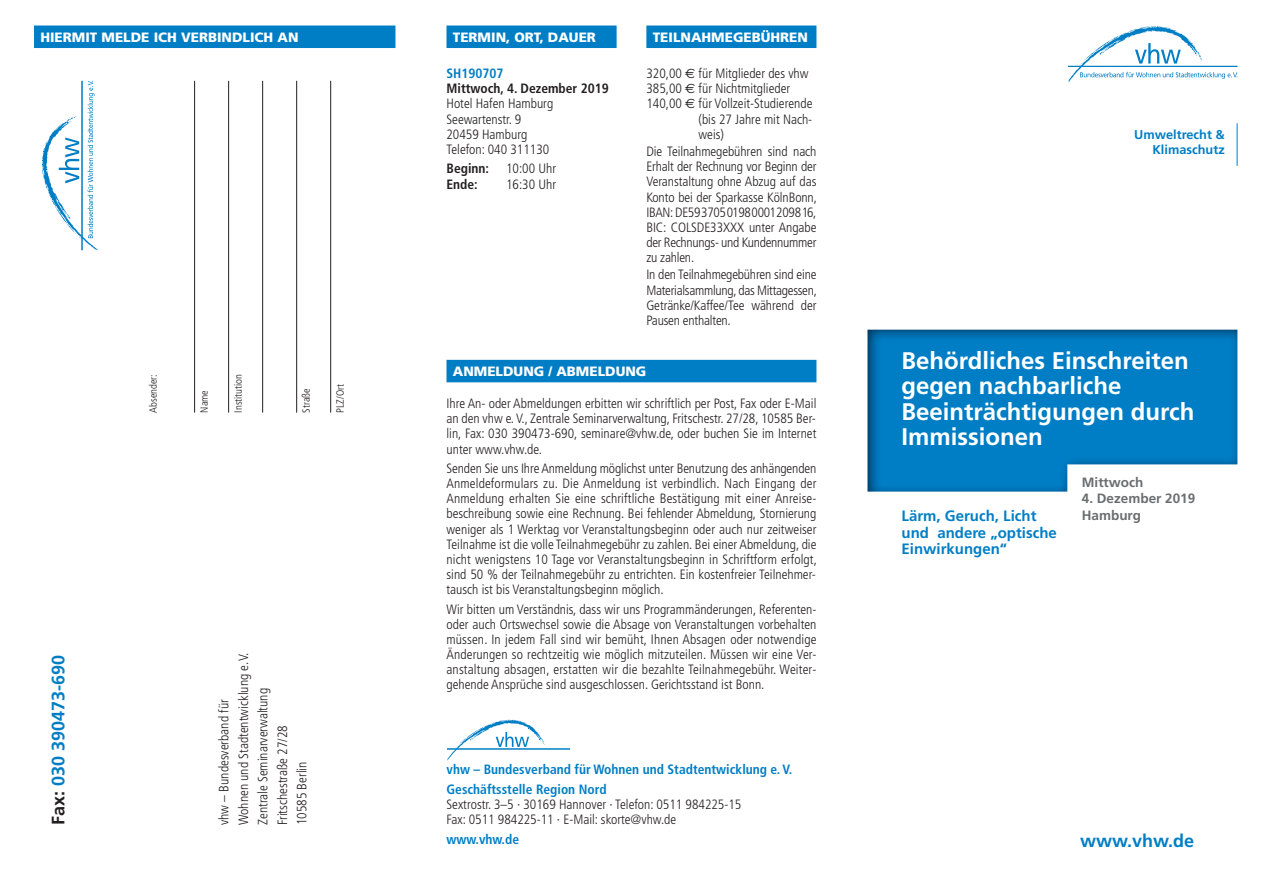
<style>
.page{position:relative;width:1263px;height:872px;background:#fff}
.page>*{position:absolute;margin:0;border:0;box-sizing:border-box;transform-origin:0 0}
.t1{font:700 24px/25.5px "Frutiger";color:#fff}
.t2{font:700 18px "Frutiger";color:#007ec5}
.t3{font:700 15px/16.5px "Frutiger";color:#007ec5}
.t4{font:300 condensed 13.5px/15.1px "Frutiger";color:#231f20;text-align:justify}
.t5{font:700 condensed 13.5px/19.4px "Frutiger";color:#007ec5}
.t6{font:900 13.5px "Frutiger";color:#fff}
.t7{font:700 condensed 13.5px "Frutiger";color:#231f20}
.t8{font:700 13.5px/16.5px "Frutiger";color:#6c6d70}
.t9{font:700 12.75px/15.8px "Frutiger";color:#007ec5;text-align:right}
.t10{font:300 condensed 10.5px "Frutiger";color:#231f20}
.s1{color:#231f20}
.s2{font-family:"Euro Sans";font-weight:400;font-stretch:normal}
</style>
<div class="page">
<img style="left:867px;top:330px;width:370px;height:161px">
<svg style="left:1068px;top:26px;width:169px;height:57px"></svg>
<svg style="left:42px;top:81px;width:56px;height:169px"></svg>
<div style="left:34px;top:26px;width:361px;height:22px;background:#007ec5"></div>
<hr style="left:194px;top:81px;width:1px;height:331px;background:#231f20">
<hr style="left:228px;top:81px;width:1px;height:331px;background:#231f20">
<hr style="left:262px;top:81px;width:1px;height:331px;background:#231f20">
<hr style="left:296px;top:81px;width:1px;height:331px;background:#231f20">
<hr style="left:330px;top:81px;width:1px;height:331px;background:#231f20">
<hr style="left:1237px;top:123px;width:1px;height:43px;background:#007ec5">
<hr style="left:447px;top:748px;width:123px;height:1px;background:#007ec5">
<svg style="left:447px;top:719px;width:98px;height:42px"></svg>
<div style="left:646px;top:26px;width:170px;height:22px;background:#007ec5"></div>
<div style="left:446px;top:360px;width:370px;height:22px;background:#007ec5"></div>
<div style="left:446px;top:26px;width:171px;height:22px;background:#007ec5"></div>
<p class="t6" style="left:40px;top:32px;width:260px">HIERMIT MELDE ICH VERBINDLICH AN</p>
<p class="t10" style="left:149px;top:412px;width:40px;rotate:-90deg">Absender:</p>
<p class="t10" style="left:200px;top:412px;width:24px;rotate:-90deg">Name</p>
<p class="t10" style="left:234px;top:412px;width:40px;rotate:-90deg">Institution</p>
<p class="t10" style="left:302px;top:412px;width:26px;rotate:-90deg">Straße</p>
<p class="t10" style="left:336px;top:412px;width:30px;rotate:-90deg">PLZ/Ort</p>
<h2 class="t2" style="left:51px;top:825px;width:172px;rotate:-90deg"><span class="s1">Fax:</span> 030 390473-690</h2>
<p class="t4" style="left:215px;top:825px;width:174px;line-height:19.5px;text-align:left;rotate:-90deg">vhw – Bundesverband für<br>Wohnen und Stadtentwicklung e.V.<br>Zentrale Seminarverwaltung<br>Fritschestraße 27/28<br>10585 Berlin</p>
<p class="t6" style="left:453px;top:32px;width:145px">TERMIN, ORT, DAUER</p>
<p class="t5" style="left:446px;top:65px;width:59px">SH190707</p>
<p class="t7" style="left:446px;top:83px;width:164px">Mittwoch, 4. Dezember 2019</p>
<p class="t4" style="left:446px;top:97px;width:108px;text-align:left">Hotel Hafen Hamburg<br>Seewartenstr. 9<br>20459 Hamburg<br>Telefon: 040 311130</p>
<p class="t7" style="left:446px;top:163px;width:44px">Beginn:</p>
<p class="t4" style="left:506px;top:162px;width:52px">10:00 Uhr</p>
<p class="t7" style="left:446px;top:178px;width:33px">Ende:</p>
<p class="t4" style="left:506px;top:177px;width:52px">16:30 Uhr</p>
<p class="t6" style="left:653px;top:32px;width:157px">TEILNAHMEGEBÜHREN</p>
<p class="t4" style="left:646px;top:67px;width:164px">320,00 <span class="s2">€</span> für Mitglieder des vhw</p>
<p class="t4" style="left:646px;top:82px;width:145px">385,00 <span class="s2">€</span> für Nichtmitglieder</p>
<p class="t4" style="left:646px;top:97px;width:168px">140,00 <span class="s2">€</span> für Vollzeit-Studierende</p>
<p class="t4" style="left:698px;top:112px;width:115px">(bis 27 Jahre mit Nach-</p>
<p class="t4" style="left:698px;top:128px;width:27px">weis)</p>
<p class="t4" style="left:646px;top:145px;width:172px">Die Teilnahmegebühren sind nach Erhalt der Rechnung vor Beginn der Veranstaltung ohne Abzug auf das Konto bei der Sparkasse KölnBonn, IBAN:DE59370501980001209816, BIC: COLSDE33XXX unter Angabe der Rechnungs- und Kundennummer zu zahlen.</p>
<p class="t4" style="left:646px;top:268px;width:172px">In den Teilnahmegebühren sind eine Materialsammlung,das Mittagessen, Getränke/Kaffee/Tee während der Pausen enthalten.</p>
<p class="t6" style="left:453px;top:366px;width:195px">ANMELDUNG / ABMELDUNG</p>
<p class="t4" style="left:446px;top:397px;width:371px">Ihre An- oder Abmeldungen erbitten wir schriftlich per Post, Fax oder E-Mail an den vhw e.V., Zentrale Seminarverwaltung, Fritschestr. 27/28, 10585 Ber&shy;lin, Fax: 030 390473-690, seminare@vhw.de, oder buchen Sie im Internet unter www.vhw.de.</p>
<p class="t4" style="left:446px;top:462px;width:372px">Senden Sie uns IhreAnmeldung möglichst unter Benutzung des anhängenden Anmeldeformulars zu. Die Anmeldung ist verbindlich. Nach Eingang der Anmeldung erhalten Sie eine schriftliche Bestätigung mit einer Anreise&shy;beschreibung sowie eine Rechnung. Bei fehlender Abmeldung, Stornierung weniger als 1 Werktag vor Veranstaltungsbeginn oder auch nur zeitweiser Teilnahme ist die volle Teilnahmegebühr zu zahlen. Bei einer Abmeldung, die nicht wenigstens 10 Tage vor Veranstaltungsbeginn in Schriftform erfolgt, sind 50 % der Teilnahmegebühr zu entrichten. Ein kostenfreier Teilnehmer&shy;tausch ist bis Veranstaltungsbeginn möglich.</p>
<p class="t4" style="left:446px;top:602px;width:371px">Wir bitten um Verständnis, dass wir uns Programmänderungen, Referenten&shy;oder auch Ortswechsel sowie die Absage von Veranstaltungen vorbehalten müssen. In jedem Fall sind wir bemüht, Ihnen Absagen oder notwendige Änderungen so rechtzeitig wie möglich mitzuteilen. Müssen wir eine Ver&shy;anstaltung absagen, erstatten wir die bezahlte Teilnahmegebühr. Weiter&shy;gehende Ansprüche sind ausgeschlossen. Gerichtsstand ist Bonn.</p>
<p class="t5" style="left:446px;top:761px;width:347px">vhw – Bundesverband für Wohnen und Stadtentwicklung e.V.<br>Geschäftsstelle Region Nord</p>
<p class="t4" style="left:446px;top:797px;width:296px">Sextrostr. 3–5 · 30169 Hannover · Telefon: 0511 984225-15<br>Fax: 0511 984225-11 · E-Mail: skorte@vhw.de</p>
<p class="t5" style="left:446px;top:830px;width:74px">www.vhw.de</p>
<p class="t9" style="left:1134px;top:127px;width:92px">Umweltrecht &amp;<br>Klimaschutz</p>
<h1 class="t1" style="left:901px;top:350px;width:294px">Behördliches Einschreiten gegen nachbarliche<br>Beeinträchtigungen durch<br>Immissionen</h1>
<p class="t8" style="left:1082px;top:474px;width:63px">Mittwoch</p>
<p class="t8" style="left:1082px;top:491px;width:115px">4. Dezember 2019<br>Hamburg</p>
<p class="t3" style="left:901px;top:509px;width:157px">Lärm, Geruch, Licht und andere „optische<br>Einwirkungen“</p>
<h2 class="t2" style="left:1080px;top:833px;width:116px">www.vhw.de</h2>
</div>
